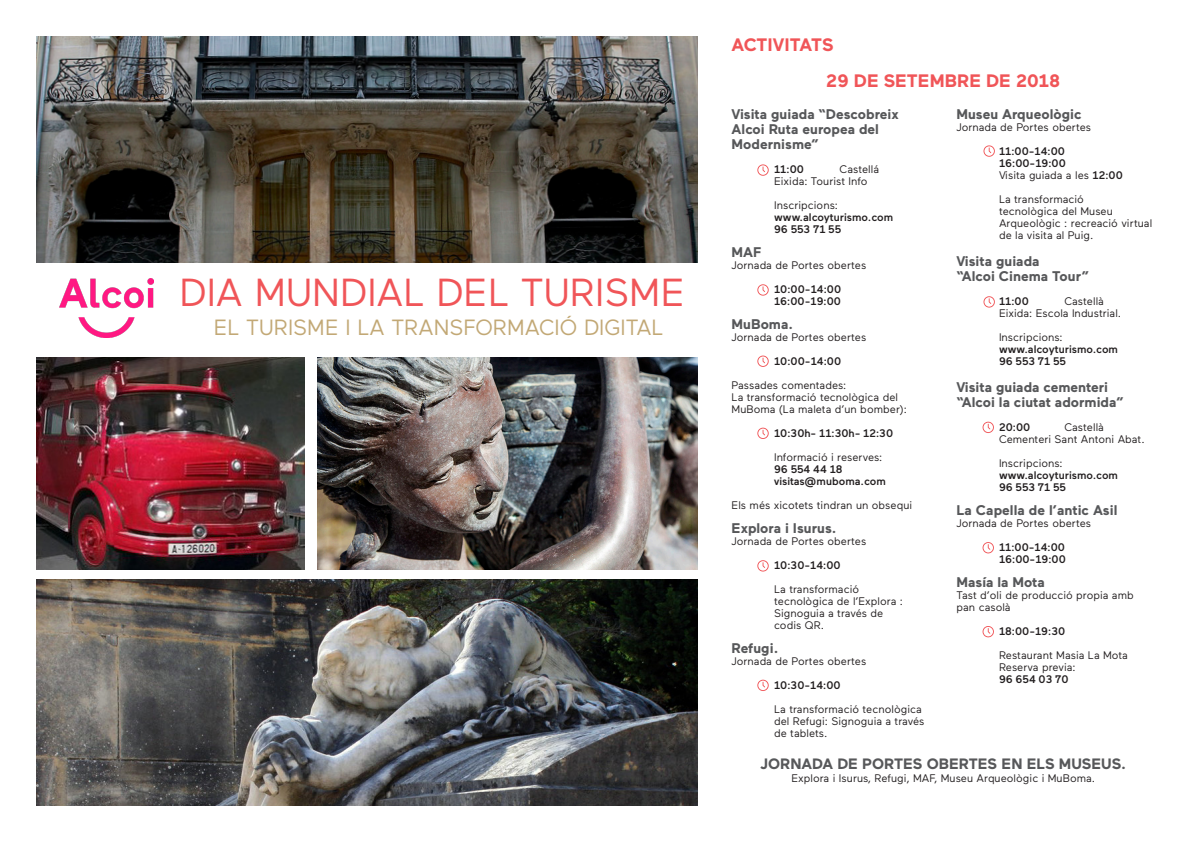
<style>
.page{position:relative;width:1191px;height:842px;background:#fff}
.page>*{position:absolute;margin:0;border:0;box-sizing:border-box;transform-origin:0 0}
.t1{font:39px "Maax";color:#f05558}
.t2{font:22px "Maax";color:#c2a875}
.t3{font:700 18px "Maax";color:#f05558}
.t4{font:700 15px "Maax";color:#57585a}
.t5{font:700 14px/15px "Maax";color:#57585a}
.t6{font:11px/12px "Maax";color:#231f20}
.t7{font:500 11px "Maax";color:#231f20}
.s1{font-weight:500}
</style>
<div class="page">
<svg style="left:757px;top:284px;width:11px;height:12px"></svg>
<svg style="left:757px;top:164px;width:11px;height:12px"></svg>
<svg style="left:757px;top:428px;width:11px;height:11px"></svg>
<svg style="left:757px;top:356px;width:11px;height:11px"></svg>
<svg style="left:757px;top:560px;width:11px;height:12px"></svg>
<svg style="left:757px;top:680px;width:11px;height:11px"></svg>
<svg style="left:982px;top:626px;width:12px;height:11px"></svg>
<svg style="left:983px;top:145px;width:12px;height:12px"></svg>
<svg style="left:983px;top:296px;width:12px;height:12px"></svg>
<svg style="left:982px;top:422px;width:12px;height:11px"></svg>
<svg style="left:982px;top:542px;width:12px;height:12px"></svg>
<img style="left:36px;top:580px;width:661px;height:226px">
<img style="left:317px;top:357px;width:380px;height:213px">
<img style="left:36px;top:36px;width:661px;height:226px">
<img style="left:36px;top:357px;width:268px;height:213px">
<img style="left:60px;top:279px;width:93px;height:59px">
<p class="t1" style="left:180px;top:271px;width:507px">DIA MUNDIAL DEL TURISME</p>
<p class="t2" style="left:214px;top:316px;width:451px">EL TURISME I LA TRANSFORMACIÓ DIGITAL</p>
<p class="t3" style="left:731px;top:35px;width:104px">ACTIVITATS</p>
<p class="t3" style="left:826px;top:70px;width:235px">29 DE SETEMBRE DE 2018</p>
<p class="t5" style="left:731px;top:107px;width:169px">Visita guiada “Descobreix<br>Alcoi Ruta europea del<br>Modernisme”</p>
<p class="t7" style="left:774px;top:164px;width:31px">11:00</p>
<p class="t6" style="left:839px;top:164px;width:41px">Castellá</p>
<p class="t6" style="left:774px;top:176px;width:95px">Eixida: Tourist Info</p>
<p class="t6" style="left:774px;top:200px;width:65px">Inscripcions:</p>
<p class="t7" style="left:774px;top:212px;width:120px">www.alcoyturismo.com</p>
<p class="t7" style="left:774px;top:224px;width:69px">96 553 71 55</p>
<p class="t5" style="left:731px;top:245px;width:31px">MAF</p>
<p class="t6" style="left:731px;top:260px;width:136px">Jornada de Portes obertes</p>
<p class="t7" style="left:774px;top:284px;width:68px">10:00-14:00</p>
<p class="t7" style="left:774px;top:296px;width:68px">16:00-19:00</p>
<p class="t5" style="left:731px;top:317px;width:63px">MuBoma.</p>
<p class="t6" style="left:731px;top:332px;width:136px">Jornada de Portes obertes</p>
<p class="t7" style="left:774px;top:356px;width:68px">10:00-14:00</p>
<p class="t6" style="left:731px;top:380px;width:116px">Passades comentades:</p>
<p class="t6" style="left:731px;top:392px;width:177px">La transformació tecnològica del<br>MuBoma (La maleta d’un bomber):</p>
<p class="t7" style="left:774px;top:428px;width:120px">10:30h- 11:30h- 12:30</p>
<p class="t6" style="left:774px;top:452px;width:110px">Informació i reserves:</p>
<p class="t7" style="left:774px;top:464px;width:70px">96 554 44 18</p>
<p class="t7" style="left:774px;top:476px;width:113px">visitas@muboma.com</p>
<p class="t6" style="left:731px;top:500px;width:182px">Els més xicotets tindran un obsequi</p>
<p class="t5" style="left:731px;top:521px;width:106px">Explora i Isurus.</p>
<p class="t6" style="left:731px;top:536px;width:136px">Jornada de Portes obertes</p>
<p class="t7" style="left:774px;top:560px;width:68px">10:30-14:00</p>
<p class="t6" style="left:774px;top:584px;width:130px">La transformació tecnològica de l’Explora :<br>Signoguia a través de codis QR.</p>
<p class="t5" style="left:731px;top:641px;width:48px">Refugi.</p>
<p class="t6" style="left:731px;top:656px;width:136px">Jornada de Portes obertes</p>
<p class="t7" style="left:774px;top:680px;width:68px">10:30-14:00</p>
<p class="t6" style="left:774px;top:704px;width:152px">La transformació tecnològica del Refugi: Signoguia a través de tablets.</p>
<p class="t4" style="left:760px;top:755px;width:367px">JORNADA DE PORTES OBERTES EN ELS MUSEUS.</p>
<p class="t6" style="left:791px;top:772px;width:305px">Explora i Isurus, Refugi, MAF, Museu Arqueològic i MuBoma.</p>
<p class="t5" style="left:956px;top:107px;width:127px">Museu Arqueològic</p>
<p class="t6" style="left:956px;top:122px;width:136px">Jornada de Portes obertes</p>
<p class="t7" style="left:999px;top:146px;width:68px">11:00-14:00</p>
<p class="t7" style="left:999px;top:158px;width:68px">16:00-19:00</p>
<p class="t6" style="left:999px;top:170px;width:125px">Visita guiada a les <span class="s1">12:00</span></p>
<p class="t6" style="left:999px;top:194px;width:115px">La transformació tecnològica del Museu</p>
<p class="t6" style="left:999px;top:218px;width:155px">Arqueològic : recreació virtual de la visita al Puig.</p>
<p class="t5" style="left:956px;top:254px;width:134px">Visita guiada<br>“Alcoi Cinema Tour”</p>
<p class="t7" style="left:999px;top:296px;width:31px">11:00</p>
<p class="t6" style="left:1064px;top:296px;width:41px">Castellà</p>
<p class="t6" style="left:999px;top:308px;width:124px">Eixida: Escola Industrial.</p>
<p class="t6" style="left:999px;top:332px;width:65px">Inscripcions:</p>
<p class="t7" style="left:999px;top:344px;width:120px">www.alcoyturismo.com</p>
<p class="t7" style="left:999px;top:356px;width:69px">96 553 71 55</p>
<p class="t5" style="left:956px;top:380px;width:169px">Visita guiada cementeri “Alcoi la ciutat adormida”</p>
<p class="t7" style="left:999px;top:422px;width:33px">20:00</p>
<p class="t6" style="left:1064px;top:422px;width:41px">Castellà</p>
<p class="t6" style="left:999px;top:434px;width:147px">Cementeri Sant Antoni Abat.</p>
<p class="t6" style="left:999px;top:458px;width:65px">Inscripcions:</p>
<p class="t7" style="left:999px;top:470px;width:120px">www.alcoyturismo.com</p>
<p class="t7" style="left:999px;top:482px;width:69px">96 553 71 55</p>
<p class="t5" style="left:956px;top:503px;width:163px">La Capella de l’antic Asil</p>
<p class="t6" style="left:956px;top:518px;width:136px">Jornada de Portes obertes</p>
<p class="t7" style="left:999px;top:542px;width:68px">11:00-14:00</p>
<p class="t7" style="left:999px;top:554px;width:68px">16:00-19:00</p>
<p class="t5" style="left:956px;top:575px;width:90px">Masía la Mota</p>
<p class="t6" style="left:956px;top:590px;width:179px">Tast d’oli de producció propia amb pan casolà</p>
<p class="t7" style="left:999px;top:626px;width:68px">18:00-19:30</p>
<p class="t6" style="left:999px;top:650px;width:130px">Restaurant Masia La Mota</p>
<p class="t6" style="left:999px;top:662px;width:78px">Reserva previa:</p>
<p class="t7" style="left:999px;top:674px;width:71px">96 654 03 70</p>
</div>
